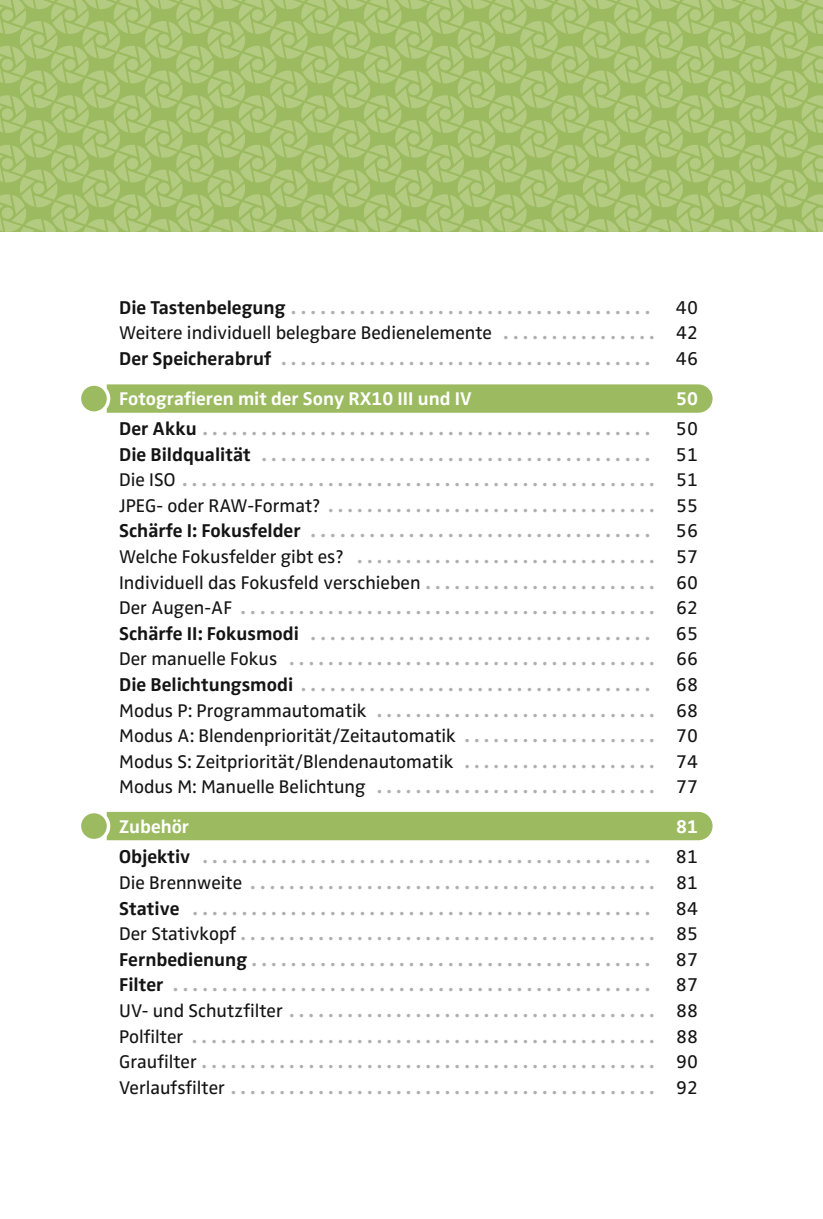
<style>
.page{position:relative;width:823px;height:1219px;background:#fff}
.page>*{position:absolute;margin:0;border:0;box-sizing:border-box;transform-origin:0 0}
.t1{font:700 20.2px "Zwo Pro";color:#afafb0}
.t2{font:700 20px "Zwo Pro";color:#afafb0}
.t3{font:19.2px "Zwo Pro";color:#131413}
.t4{font:19px "Zwo Pro";color:#131413}
.t5{font:700 19px "Zwo Pro";color:#fff}
.s1{font-size:19.2px;color:#131413}
.s2{font-weight:700;font-size:20px;color:#afafb0}
.s3{font-weight:400;font-size:19px;color:#131413}
</style>
<div class="page">
<img style="left:0;top:0;width:821px;height:232px">
<svg style="left:81px;top:384px;width:631px;height:29px;background:#a0bd66"></svg>
<div style="left:81px;top:812px;width:631px;height:28px;background:#9cbb60"></div>
<p class="t1" style="left:119px;top:295px;width:532px"><span class="s1">Die Tastenbelegung</span> . . . . . . . . . . . . . . . . . . . . . . . . . . . . . . . . . . . . .</p>
<p class="t3" style="left:675px;top:296px;width:24px">40</p>
<p class="t4" style="left:119px;top:322px;width:526px">Weitere individuell belegbare Bedienelemente <span class="s2">. . . . . . . . . . . . . . .</span></p>
<p class="t4" style="left:675px;top:322px;width:23px">42</p>
<p class="t1" style="left:119px;top:346px;width:532px"><span class="s1">Der Speicherabruf</span> . . . . . . . . . . . . . . . . . . . . . . . . . . . . . . . . . . . . . .</p>
<p class="t3" style="left:675px;top:348px;width:24px">46</p>
<p class="t5" style="left:119px;top:387px;width:354px">Fotografieren mit der Sony RX10 III und IV</p>
<p class="t5" style="left:675px;top:387px;width:23px">50</p>
<p class="t1" style="left:119px;top:416px;width:532px"><span class="s1">Der Akku</span> . . . . . . . . . . . . . . . . . . . . . . . . . . . . . . . . . . . . . . . . . . . . . .</p>
<p class="t3" style="left:675px;top:417px;width:24px">50</p>
<p class="t1" style="left:119px;top:442px;width:532px"><span class="s1">Die Bildqualität</span> . . . . . . . . . . . . . . . . . . . . . . . . . . . . . . . . . . . . . . . .</p>
<p class="t3" style="left:675px;top:443px;width:24px">51</p>
<p class="t2" style="left:119px;top:468px;width:526px"><span class="s3">Die ISO</span> . . . . . . . . . . . . . . . . . . . . . . . . . . . . . . . . . . . . . . . . . . . . . . . .</p>
<p class="t4" style="left:675px;top:469px;width:23px">51</p>
<p class="t2" style="left:119px;top:493px;width:526px"><span class="s3">JPEG- oder RAW-Format?</span> . . . . . . . . . . . . . . . . . . . . . . . . . . . . . . . . .</p>
<p class="t4" style="left:675px;top:494px;width:23px">55</p>
<p class="t1" style="left:119px;top:519px;width:532px"><span class="s1">Schärfe I: Fokusfelder</span> . . . . . . . . . . . . . . . . . . . . . . . . . . . . . . . . . . .</p>
<p class="t3" style="left:675px;top:520px;width:24px">56</p>
<p class="t2" style="left:119px;top:545px;width:526px"><span class="s3">Welche Fokusfelder gibt es?</span> . . . . . . . . . . . . . . . . . . . . . . . . . . . . . .</p>
<p class="t4" style="left:675px;top:546px;width:23px">57</p>
<p class="t4" style="left:119px;top:571px;width:526px">Individuell das Fokusfeld verschieben <span class="s2">. . . . . . . . . . . . . . . . . . . . . . .</span></p>
<p class="t4" style="left:675px;top:571px;width:23px">60</p>
<p class="t2" style="left:119px;top:596px;width:526px"><span class="s3">Der Augen-AF</span> . . . . . . . . . . . . . . . . . . . . . . . . . . . . . . . . . . . . . . . . . .</p>
<p class="t4" style="left:675px;top:597px;width:23px">62</p>
<p class="t1" style="left:119px;top:621px;width:532px"><span class="s1">Schärfe II: Fokusmodi</span> . . . . . . . . . . . . . . . . . . . . . . . . . . . . . . . . . . .</p>
<p class="t3" style="left:675px;top:622px;width:24px">65</p>
<p class="t2" style="left:119px;top:647px;width:526px"><span class="s3">Der manuelle Fokus</span> . . . . . . . . . . . . . . . . . . . . . . . . . . . . . . . . . . . . .</p>
<p class="t4" style="left:675px;top:648px;width:23px">66</p>
<p class="t1" style="left:119px;top:672px;width:532px"><span class="s1">Die Belichtungsmodi</span> . . . . . . . . . . . . . . . . . . . . . . . . . . . . . . . . . . . .</p>
<p class="t3" style="left:675px;top:673px;width:24px">68</p>
<p class="t2" style="left:119px;top:698px;width:526px"><span class="s3">Modus P: Programmautomatik</span> . . . . . . . . . . . . . . . . . . . . . . . . . . . .</p>
<p class="t4" style="left:675px;top:699px;width:23px">68</p>
<p class="t4" style="left:119px;top:725px;width:526px">Modus A: Blendenpriorität/Zeitautomatik <span class="s2">. . . . . . . . . . . . . . . . . . .</span></p>
<p class="t4" style="left:675px;top:725px;width:23px">70</p>
<p class="t4" style="left:119px;top:750px;width:526px">Modus S: Zeitpriorität/Blendenautomatik <span class="s2">. . . . . . . . . . . . . . . . . . .</span></p>
<p class="t4" style="left:675px;top:750px;width:23px">74</p>
<p class="t2" style="left:119px;top:775px;width:526px"><span class="s3">Modus M: Manuelle Belichtung</span> . . . . . . . . . . . . . . . . . . . . . . . . . . . .</p>
<p class="t4" style="left:675px;top:776px;width:23px">77</p>
<p class="t5" style="left:119px;top:816px;width:71px">Zubehör</p>
<p class="t5" style="left:675px;top:816px;width:23px">81</p>
<p class="t1" style="left:119px;top:845px;width:532px"><span class="s1">Objektiv</span> . . . . . . . . . . . . . . . . . . . . . . . . . . . . . . . . . . . . . . . . . . . . . .</p>
<p class="t3" style="left:675px;top:846px;width:24px">81</p>
<p class="t2" style="left:119px;top:870px;width:526px"><span class="s3">Die Brennweite</span> . . . . . . . . . . . . . . . . . . . . . . . . . . . . . . . . . . . . . . . . .</p>
<p class="t4" style="left:675px;top:872px;width:23px">81</p>
<p class="t1" style="left:119px;top:896px;width:532px"><span class="s1">Stative</span> . . . . . . . . . . . . . . . . . . . . . . . . . . . . . . . . . . . . . . . . . . . . . . .</p>
<p class="t3" style="left:675px;top:897px;width:24px">84</p>
<p class="t2" style="left:119px;top:922px;width:526px"><span class="s3">Der Stativkopf</span> . . . . . . . . . . . . . . . . . . . . . . . . . . . . . . . . . . . . . . . . . .</p>
<p class="t4" style="left:675px;top:923px;width:23px">85</p>
<p class="t1" style="left:119px;top:947px;width:532px"><span class="s1">Fernbedienung</span> . . . . . . . . . . . . . . . . . . . . . . . . . . . . . . . . . . . . . . . . .</p>
<p class="t3" style="left:675px;top:948px;width:24px">87</p>
<p class="t1" style="left:119px;top:973px;width:532px"><span class="s1">Filter</span> . . . . . . . . . . . . . . . . . . . . . . . . . . . . . . . . . . . . . . . . . . . . . . . . .</p>
<p class="t3" style="left:675px;top:974px;width:24px">87</p>
<p class="t2" style="left:119px;top:998px;width:526px"><span class="s3">UV- und Schutzfilter</span> . . . . . . . . . . . . . . . . . . . . . . . . . . . . . . . . . . . . .</p>
<p class="t4" style="left:675px;top:1000px;width:23px">88</p>
<p class="t2" style="left:119px;top:1024px;width:526px"><span class="s3">Polfilter</span> . . . . . . . . . . . . . . . . . . . . . . . . . . . . . . . . . . . . . . . . . . . . . . .</p>
<p class="t4" style="left:675px;top:1025px;width:23px">88</p>
<p class="t2" style="left:119px;top:1050px;width:526px"><span class="s3">Graufilter</span> . . . . . . . . . . . . . . . . . . . . . . . . . . . . . . . . . . . . . . . . . . . . . .</p>
<p class="t4" style="left:675px;top:1051px;width:23px">90</p>
<p class="t2" style="left:119px;top:1075px;width:526px"><span class="s3">Verlaufsfilter</span> . . . . . . . . . . . . . . . . . . . . . . . . . . . . . . . . . . . . . . . . . . .</p>
<p class="t4" style="left:675px;top:1076px;width:23px">92</p>
</div>
